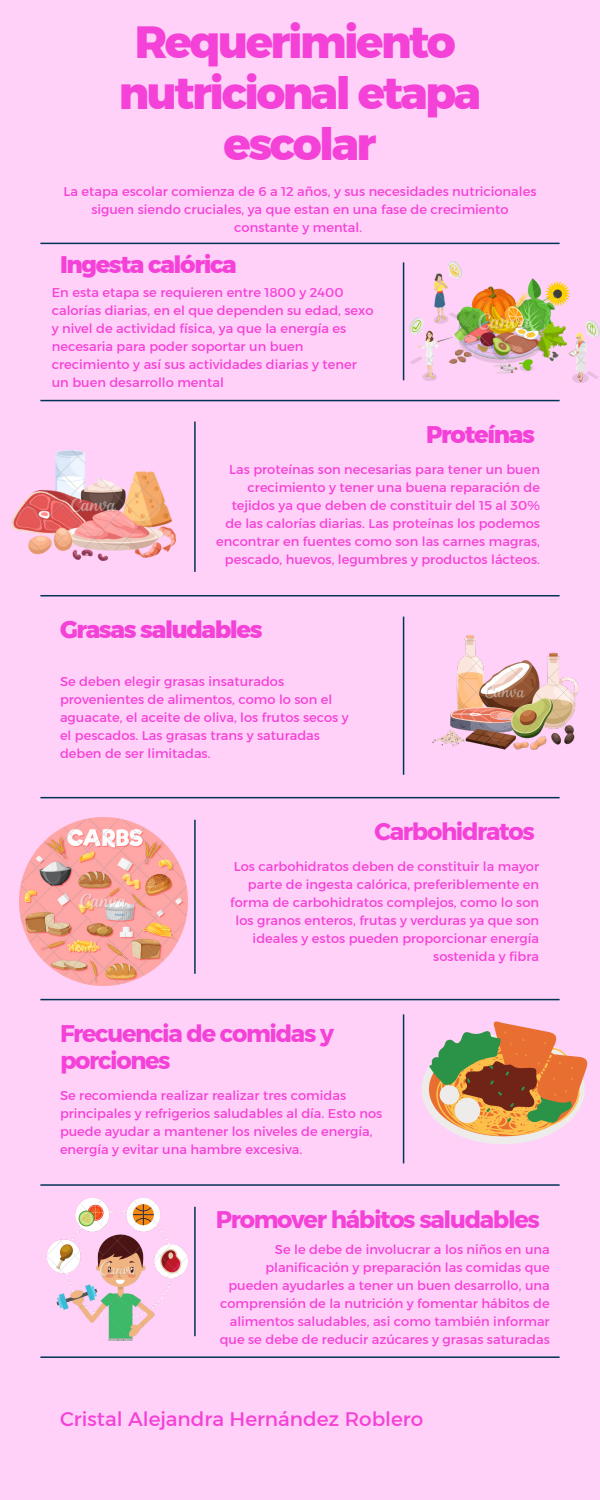
<style>
.page{position:relative;width:600px;height:1500px;background:#ffd1f8}
.page>*{position:absolute;margin:0;border:0;box-sizing:border-box;transform-origin:0 0}
.t1{font:700 45px/51px "Kief Montaser Extra";letter-spacing:-.055em;color:#f441d7;text-align:center}
.t2{font:24px/27px "Kief Montaser Bold";letter-spacing:-.055em;color:#f441d7}
.t3{font:700 24px "Kief Montaser Extra";letter-spacing:-.055em;color:#f441d7}
.t4{font:20px "Kief Montaser Regular";color:#f441d7}
.t5{font:13px/18px "Kief Montaser Regular";color:#f441d7}
</style>
<div class="page">
<hr style="left:40px;top:243px;width:520px;height:1px;background:#003354">
<hr style="left:40px;top:595px;width:520px;height:1px;background:#003354">
<hr style="left:40px;top:797px;width:520px;height:1px;background:#003354">
<hr style="left:40px;top:999px;width:520px;height:1px;background:#003354">
<hr style="left:40px;top:1184px;width:520px;height:2px;background:#003354">
<hr style="left:403px;top:262px;width:1px;height:118px;background:#003354">
<hr style="left:403px;top:617px;width:1px;height:158px;background:#003354">
<hr style="left:403px;top:1014px;width:1px;height:149px;background:#003354">
<hr style="left:194px;top:422px;width:2px;height:150px;background:#003354">
<hr style="left:194px;top:820px;width:2px;height:154px;background:#003354">
<hr style="left:194px;top:1207px;width:2px;height:129px;background:#003354">
<hr style="left:40px;top:400px;width:520px;height:1px;background:#003354">
<hr style="left:40px;top:1356px;width:520px;height:2px;background:#003354">
<img style="left:410px;top:261px;width:190px;height:122px">
<img style="left:12px;top:450px;width:163px;height:110px">
<img style="left:432px;top:635px;width:146px;height:115px">
<img style="left:20px;top:818px;width:168px;height:168px">
<svg style="left:422px;top:1021px;width:166px;height:123px"></svg>
<img style="left:48px;top:1199px;width:140px;height:141px">
<h2 class="t1" style="left:119px;top:16px;width:364px">Requerimiento nutricional etapa escolar</h2>
<p class="t5" style="left:64px;top:182px;width:474px;text-align:center">La etapa escolar comienza de 6 a 12 años, y sus necesidades nutricionales siguen siendo cruciales, ya que estan en una fase de crecimiento constante y mental.</p>
<p class="t3" style="left:60px;top:249px;width:178px">Ingesta calórica</p>
<h2 class="t5" style="left:52px;top:284px;width:323px">En esta etapa se requieren entre 1800 y 2400 calorías diarias, en el que dependen su edad, sexo y nivel de actividad física, ya que la energía es necesaria para poder soportar un buen crecimiento y así sus actividades diarias y tener un buen desarrollo mental</h2>
<h2 class="t3" style="left:426px;top:420px;width:110px">Proteínas</h2>
<p class="t5" style="left:216px;top:461px;width:325px;text-align:right">Las proteínas son necesarias para tener un buen crecimiento y tener una buena reparación de tejidos ya que deben de constituir del 15 al 30% de las calorías diarias. Las proteínas los podemos encontrar en fuentes como son las carnes magras, pescado, huevos, legumbres y productos lácteos.</p>
<h2 class="t3" style="left:60px;top:614px;width:204px">Grasas saludables</h2>
<p class="t5" style="left:60px;top:672px;width:290px">Se deben elegir grasas insaturados provenientes de alimentos, como lo son el aguacate, el aceite de oliva, los frutos secos y el pescados. Las grasas trans y saturadas deben de ser limitadas.</p>
<p class="t2" style="left:375px;top:818px;width:162px">Carbohidratos</p>
<p class="t5" style="left:230px;top:857px;width:310px;text-align:right">Los carbohidratos deben de constituir la mayor parte de ingesta calórica, preferiblemente en forma de carbohidratos complejos, como lo son los granos enteros, frutas y verduras ya que son ideales y estos pueden proporcionar energía sostenida y fibra</p>
<p class="t2" style="left:60px;top:1019px;width:276px">Frecuencia de comidas y porciones</p>
<h2 class="t5" style="left:60px;top:1086px;width:324px">Se recomienda realizar realizar tres comidas principales y refrigerios saludables al día. Esto nos puede ayudar a mantener los niveles de energía, energía y evitar una hambre excesiva.</h2>
<p class="t2" style="left:216px;top:1206px;width:326px">Promover hábitos saludables</p>
<p class="t5" style="left:220px;top:1241px;width:332px;text-align:right">Se le debe de involucrar a los niños en una planificación y preparación las comidas que pueden ayudarles a tener un buen desarrollo, una comprensión de la nutrición y fomentar hábitos de alimentos saludables, asi como también informar que se debe de reducir azúcares y grasas saturadas</p>
<p class="t4" style="left:60px;top:1406px;width:365px">Cristal Alejandra Hernández Roblero</p>
</div>
